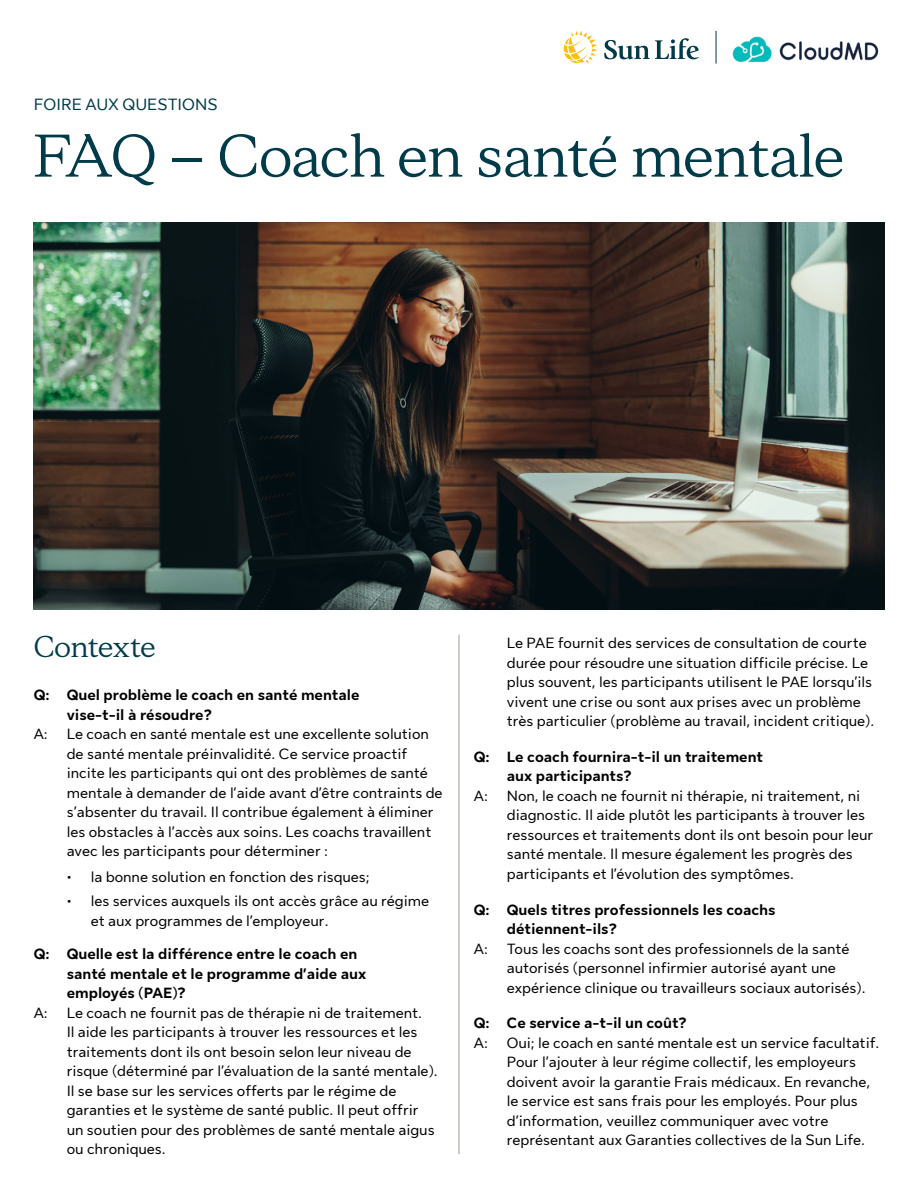
<style>
.page{position:relative;width:918px;height:1188px;background:#fff}
.page>*{position:absolute;margin:0;border:0;box-sizing:border-box;transform-origin:0 0}
.H2_-_Display_Title{font:60px "Sun Life New Display";color:#003b49}
.H3_-_Header_space_af{font:30px "Sun Life New Display";color:#003b49}
.H1_-_Label{font:16.5px "Sun Life New Text";color:#003b49}
.P_-_Body{font:15px/19.5px "Sun Life New Text";color:#000}
.P_-_Body_Bold{font:700 15px/19.5px "Sun Life New Text";color:#000}
</style>
<div class="page">
<img style="left:34px;top:223px;width:850px;height:386px">
<hr style="left:459px;top:635px;width:1px;height:519px;background:#a49c8a">
<img style="left:732px;top:36px;width:147px;height:27px">
<svg style="left:604px;top:38px;width:95px;height:21px"></svg>
<svg style="left:564px;top:31px;width:33px;height:33px"></svg>
<hr style="left:716px;top:31px;width:1px;height:33px;background:#003b49">
<h1 class="H1_-_Label" style="left:34px;top:93px;width:186px">FOIRE AUX QUESTIONS</h1>
<h2 class="H2_-_Display_Title" style="left:34px;top:115px;width:812px">FAQ – Coach en santé mentale</h2>
<h3 class="H3_-_Header_space_af" style="left:34px;top:627px;width:123px">Contexte</h3>
<p class="P_-_Body_Bold" style="left:67px;top:684px;width:294px;text-indent:-33px">Q: Quel problème le coach en santé mentale vise-t-il à résoudre?</p>
<p class="P_-_Body" style="left:34px;top:723px;width:16px">A:</p>
<p class="P_-_Body" style="left:67px;top:723px;width:377px">Le coach en santé mentale est une excellente solution de santé mentale préinvalidité. Ce service proactif incite les participants qui ont des problèmes de santé mentale à demander de l’aide avant d’être contraints de s’absenter du travail. Il contribue également à éliminer les obstacles à l’accès aux soins. Les coachs travaillent avec les participants pour déterminer :</p>
<p class="P_-_Body" style="left:67px;top:866px;width:305px">• la bonne solution en fonction des risques;</p>
<p class="P_-_Body" style="left:91px;top:890px;width:340px;text-indent:-24px">• les services auxquels ils ont accès grâce au régime et aux programmes de l’employeur.</p>
<p class="P_-_Body_Bold" style="left:67px;top:943px;width:301px;text-indent:-33px">Q: Quelle est la différence entre le coach en santé mentale et le programme d’aide aux employés (PAE)?</p>
<p class="P_-_Body" style="left:34px;top:1002px;width:16px">A:</p>
<p class="P_-_Body" style="left:67px;top:1002px;width:372px">Le coach ne fournit pas de thérapie ni de traitement.<br>Il aide les participants à trouver les ressources et les traitements dont ils ont besoin selon leur niveau de risque (déterminé par l’évaluation de la santé mentale).<br>Il se base sur les services offerts par le régime de garanties et le système de santé public. Il peut offrir un soutien pour des problèmes de santé mentale aigus ou chroniques.</p>
<p class="P_-_Body" style="left:507px;top:632px;width:369px">Le PAE fournit des services de consultation de courte durée pour résoudre une situation difficile précise. Le plus souvent, les participants utilisent le PAE lorsqu’ils vivent une crise ou sont aux prises avec un problème très particulier (problème au travail, incident critique).</p>
<p class="P_-_Body_Bold" style="left:507px;top:746px;width:258px;text-indent:-33px">Q: Le coach fournira-t-il un traitement aux participants?</p>
<p class="P_-_Body" style="left:474px;top:785px;width:16px">A:</p>
<p class="P_-_Body" style="left:507px;top:785px;width:368px">Non, le coach ne fournit ni thérapie, ni traitement, ni diagnostic. Il aide plutôt les participants à trouver les ressources et traitements dont ils ont besoin pour leur santé mentale. Il mesure également les progrès des participants et l’évolution des symptômes.</p>
<p class="P_-_Body_Bold" style="left:507px;top:899px;width:270px;text-indent:-33px">Q: Quels titres professionnels les coachs détiennent-ils?</p>
<p class="P_-_Body" style="left:474px;top:938px;width:16px">A:</p>
<p class="P_-_Body" style="left:507px;top:938px;width:360px">Tous les coachs sont des professionnels de la santé autorisés (personnel infirmier autorisé ayant une expérience clinique ou travailleurs sociaux autorisés).</p>
<p class="P_-_Body_Bold" style="left:474px;top:1012px;width:214px">Q: Ce service a-t-il un coût?</p>
<p class="P_-_Body" style="left:474px;top:1032px;width:16px">A:</p>
<p class="P_-_Body" style="left:507px;top:1032px;width:374px">Oui; le coach en santé mentale est un service facultatif.<br>Pour l’ajouter à leur régime collectif, les employeurs doivent avoir la garantie Frais médicaux. En revanche, le service est sans frais pour les employés. Pour plus d’information, veuillez communiquer avec votre représentant aux Garanties collectives de la Sun Life.</p>
</div>
